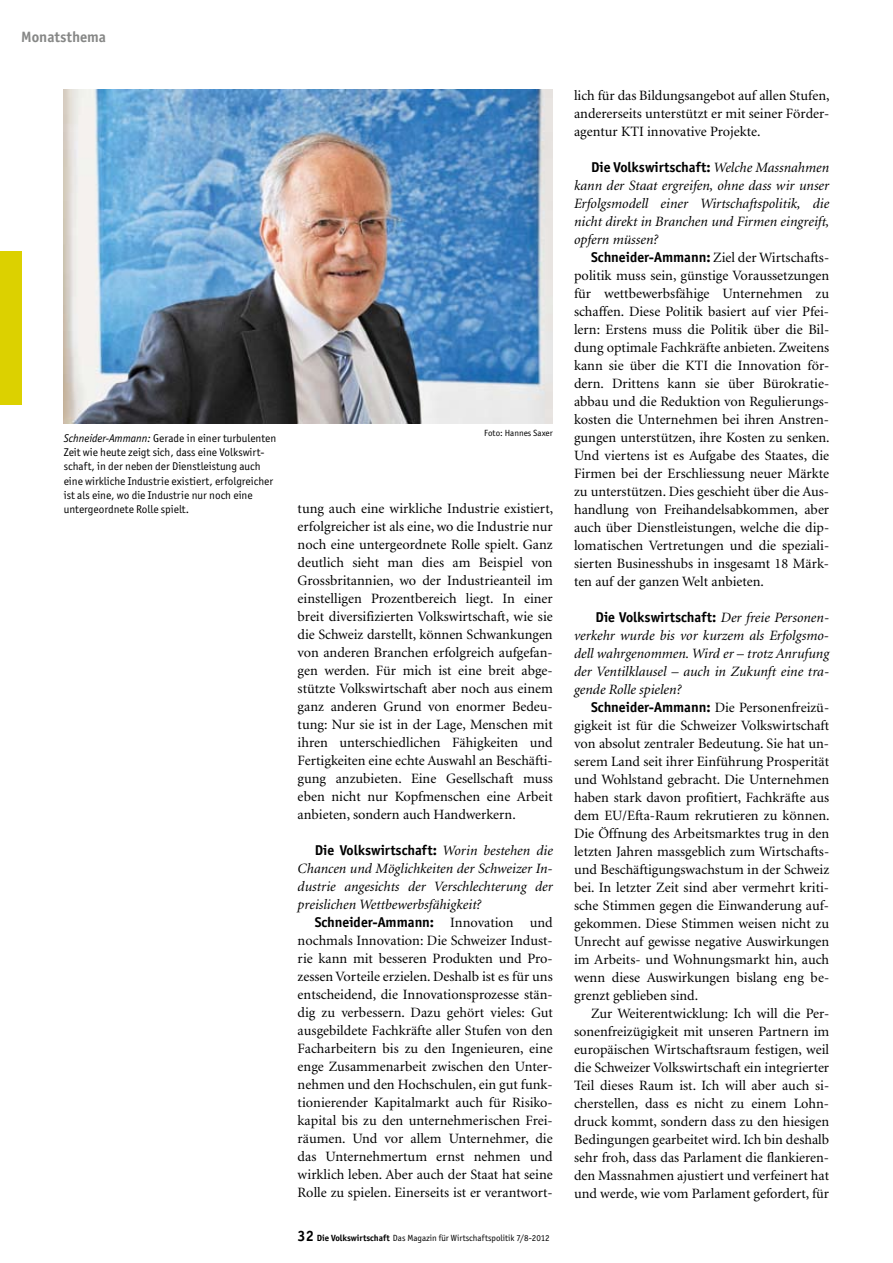
<style>
.page{position:relative;width:893px;height:1263px;background:#fff}
.page>*{position:absolute;margin:0;border:0;box-sizing:border-box;transform-origin:0 0}
.t1{font:700 15px "Officina San ITC";color:#868786}
.t2{font:14.25px/18px "Minion";color:#000;text-align:justify}
.t3{font:italic 14.25px/18px "Minion";color:#000;text-align:justify}
.t4{font:700 14.25px "Officina San ITC";color:#000}
.t5{font:11.25px/14.2px "Officina San ITC";color:#000}
.t6{font:9px "Officina San ITC";color:#000}
.s1{font-style:italic}
.s2{font-family:"Minion";font-weight:400;font-style:italic}
.s3{font-family:"Minion";font-weight:400}
.s4{font-weight:700;font-size:15px}
.s5{font-weight:700}
.s6{font-family:"Officina San ITC";font-weight:700}
</style>
<div class="page">
<div style="left:0;top:252px;width:21px;height:153px;background:#dcd100"></div>
<img style="left:64px;top:89px;width:489px;height:334px">
<p class="t1" style="left:21px;top:27px;width:86px">Monatsthema</p>
<p class="t5" style="left:64px;top:431px;width:214px"><span class="s1">Schneider-Ammann:</span> Gerade in einer turbulenten Zeit wie heute zeigt sich, dass eine Volkswirt&shy;schaft, in der neben der Dienstleistung auch eine wirkliche Industrie existiert, erfolgreicher ist als eine, wo die Industrie nur noch eine untergeordnete Rolle spielt.</p>
<p class="t6" style="left:484px;top:428px;width:70px">Foto: Hannes Saxer</p>
<p class="t2" style="left:298px;top:500px;width:257px">tung auch eine wirkliche Industrie existiert, erfolgreicher ist als eine, wo die Industrie nur noch eine untergeordnete Rolle spielt. Ganz deutlich sieht man dies am Beispiel von Grossbritannien, wo der Industrieanteil im einstelligen Prozentbereich liegt. In einer breit diversifizierten Volkswirtschaft, wie sie die Schweiz darstellt, können Schwankungen von anderen Branchen erfolgreich aufgefan&shy;gen werden. Für mich ist eine breit abge&shy;stützte Volkswirtschaft aber noch aus einem ganz anderen Grund von enormer Bedeu&shy;tung: Nur sie ist in der Lage, Menschen mit ihren unterschiedlichen Fähigkeiten und Fertigkeiten eine echte Auswahl an Beschäfti&shy;gung anzubieten. Eine Gesellschaft muss eben nicht nur Kopfmenschen eine Arbeit anbieten, sondern auch Handwerkern.</p>
<p class="t4" style="left:315px;top:842px;width:240px">Die Volkswirtschaft: <span class="s2">Worin bestehen die</span></p>
<p class="t3" style="left:298px;top:860px;width:257px">Chancen und Möglichkeiten der Schweizer In&shy;dustrie angesichts der Verschlechterung der preislichen Wettbewerbsfähigkeit?</p>
<p class="t4" style="left:315px;top:914px;width:240px">Schneider-Ammann: <span class="s3">Innovation und</span></p>
<p class="t2" style="left:298px;top:932px;width:257px">nochmals Innovation: Die Schweizer Indust&shy;rie kann mit besseren Produkten und Pro&shy;zessen Vorteile erzielen. Deshalb ist es für uns entscheidend, die Innovationsprozesse stän&shy;dig zu verbessern. Dazu gehört vieles: Gut ausgebildete Fachkräfte aller Stufen von den Facharbeitern bis zu den Ingenieuren, eine enge Zusammenarbeit zwischen den Unter&shy;nehmen und den Hochschulen, ein gut funk&shy;tionierender Kapitalmarkt auch für Risiko&shy;kapital bis zu den unternehmerischen Frei&shy;räumen. Und vor allem Unternehmer, die das Unternehmertum ernst nehmen und wirklich leben. Aber auch der Staat hat seine Rolle zu spielen. Einerseits ist er verantwort-</p>
<p class="t6" style="left:298px;top:1232px;width:253px"><span class="s4">32</span> <span class="s5">Die Volkswirtschaft</span> Das Magazin für Wirtschaftspolitik 7/8-2012</p>
<p class="t2" style="left:574px;top:86px;width:257px">lich für das Bildungsangebot auf allen Stufen, andererseits unterstützt er mit seiner Förder&shy;agentur KTI innovative Projekte.</p>
<p class="t4" style="left:591px;top:158px;width:240px">Die Volkswirtschaft: <span class="s2">Welche Massnahmen</span></p>
<p class="t3" style="left:574px;top:176px;width:257px">kann der Staat ergreifen, ohne dass wir unser Erfolgsmodell einer Wirtschaftspolitik, die nicht direkt in Branchen und Firmen eingreift, opfern müssen?</p>
<p class="t2" style="left:574px;top:248px;width:257px;text-align:left;text-indent:17px"><span class="s6">Schneider-Ammann:</span> Ziel der Wirtschafts&shy;politik muss sein, günstige Voraussetzungen für wettbewerbsfähige Unternehmen zu schaffen. Diese Politik basiert auf vier Pfei&shy;lern: Erstens muss die Politik über die Bil&shy;dung optimale Fachkräfte anbieten. Zweitens kann sie über die KTI die Innovation för&shy;dern. Drittens kann sie über Bürokratie&shy;abbau und die Reduktion von Regulierungs&shy;kosten die Unternehmen bei ihren Anstren&shy;gungen unterstützen, ihre Kosten zu senken.<br>Und viertens ist es Aufgabe des Staates, die Firmen bei der Erschliessung neuer Märkte zu unterstützen. Dies geschieht über die Aus&shy;handlung von Freihandelsabkommen, aber auch über Dienstleistungen, welche die dip&shy;lomatischen Vertretungen und die speziali&shy;sierten Businesshubs in insgesamt 18 Märk&shy;ten auf der ganzen Welt anbieten.</p>
<p class="t4" style="left:596px;top:608px;width:235px">Die Volkswirtschaft: <span class="s2">Der freie Personen-</span></p>
<p class="t3" style="left:574px;top:626px;width:257px">verkehr wurde bis vor kurzem als Erfolgsmo&shy;dell wahrgenommen. Wird er – trotz Anrufung der Ventilklausel – auch in Zukunft eine tra&shy;gende Rolle spielen?</p>
<p class="t2" style="left:574px;top:698px;width:257px;text-indent:17px"><span class="s6">Schneider-Ammann:</span> Die Personenfreizü&shy;gigkeit ist für die Schweizer Volkswirtschaft von absolut zentraler Bedeutung. Sie hat un&shy;serem Land seit ihrer Einführung Prosperität und Wohlstand gebracht. Die Unternehmen haben stark davon profitiert, Fachkräfte aus dem EU/Efta-Raum rekrutieren zu können.<br>Die Öffnung des Arbeitsmarktes trug in den letzten Jahren massgeblich zum Wirtschafts&shy;und Beschäftigungswachstum in der Schweiz bei. In letzter Zeit sind aber vermehrt kriti&shy;sche Stimmen gegen die Einwanderung auf&shy;gekommen. Diese Stimmen weisen nicht zu Unrecht auf gewisse negative Auswirkungen im Arbeits- und Wohnungsmarkt hin, auch wenn diese Auswirkungen bislang eng be&shy;grenzt geblieben sind.</p>
<p class="t2" style="left:574px;top:1004px;width:257px;text-indent:17px">Zur Weiterentwicklung: Ich will die Per&shy;sonenfreizügigkeit mit unseren Partnern im europäischen Wirtschaftsraum festigen, weil die Schweizer Volkswirtschaft ein integrierter Teil dieses Raum ist. Ich will aber auch si&shy;cherstellen, dass es nicht zu einem Lohn&shy;druck kommt, sondern dass zu den hiesigen Bedingungen gearbeitet wird. Ich bin deshalb sehr froh, dass das Parlament die flankieren&shy;den Massnahmen ajustiert und verfeinert hat und werde, wie vom Parlament gefordert, für</p>
</div>
